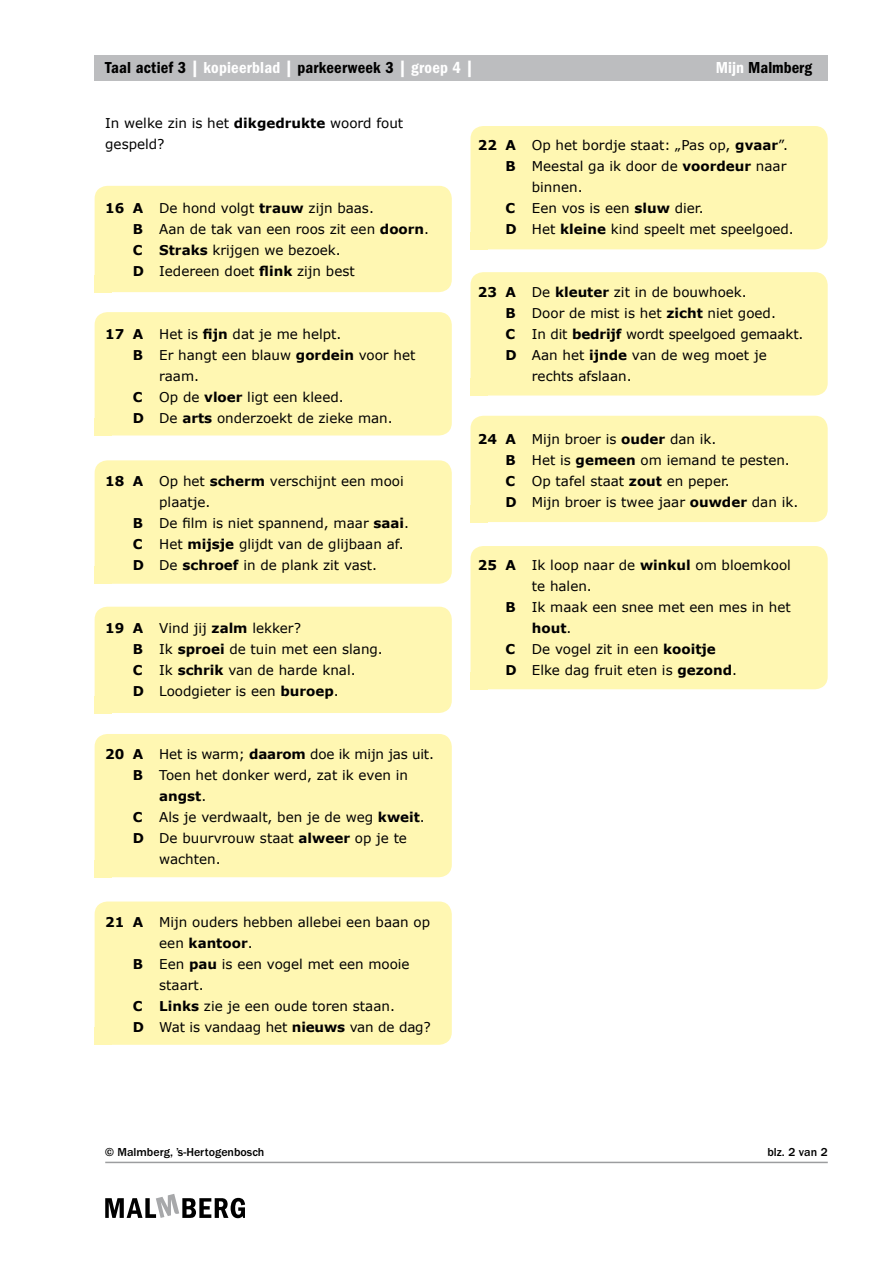
<style>
.page{position:relative;width:893px;height:1263px;background:#fff}
.page>*{position:absolute;margin:0;border:0;box-sizing:border-box;transform-origin:0 0}
.t1{font:16.5px "ITC Franklin Gothic Std Dm Cd";letter-spacing:.01em;color:#000}
.t2{font:13.5px/21px "Verdana";color:#000}
.t3{font:700 13.5px "Verdana";color:#000}
.t4{font:500 12px "ITC Franklin Gothic Std";color:#000}
.s1{color:#fff}
.s2{font-weight:700}
.s3{font-weight:400}
</style>
<div class="page">
<svg style="left:105px;top:1194px;width:140px;height:24px"></svg>
<hr style="left:105px;top:1162px;width:723px;height:1px;background:#9c9d9f">
<hr style="left:95px;top:80px;width:733px;height:1px;background:#000">
<div style="left:95px;top:55px;width:733px;height:25px;background:#bcbdbf"></div>
<div style="left:95px;top:186px;width:357px;height:106px;background:#fff7b2;border-radius:13px"></div>
<div style="left:95px;top:275px;width:17px;height:17px;background:#fff7b2"></div>
<div style="left:470px;top:416px;width:358px;height:106px;background:#fff7b2;border-radius:13px"></div>
<div style="left:470px;top:505px;width:17px;height:17px;background:#fff7b2"></div>
<div style="left:95px;top:607px;width:357px;height:106px;background:#fff7b2;border-radius:13px"></div>
<div style="left:95px;top:696px;width:17px;height:17px;background:#fff7b2"></div>
<div style="left:95px;top:312px;width:357px;height:123px;background:#fff7b2;border-radius:13px"></div>
<div style="left:95px;top:418px;width:17px;height:17px;background:#fff7b2"></div>
<div style="left:95px;top:460px;width:357px;height:124px;background:#fff7b2;border-radius:13px"></div>
<div style="left:95px;top:567px;width:17px;height:17px;background:#fff7b2"></div>
<div style="left:470px;top:126px;width:358px;height:123px;background:#fff7b2;border-radius:13px"></div>
<div style="left:470px;top:232px;width:17px;height:17px;background:#fff7b2"></div>
<div style="left:470px;top:272px;width:358px;height:123px;background:#fff7b2;border-radius:13px"></div>
<div style="left:470px;top:378px;width:17px;height:17px;background:#fff7b2"></div>
<div style="left:95px;top:734px;width:357px;height:143px;background:#fff7b2;border-radius:13px"></div>
<div style="left:95px;top:860px;width:17px;height:17px;background:#fff7b2"></div>
<div style="left:470px;top:546px;width:358px;height:143px;background:#fff7b2;border-radius:13px"></div>
<div style="left:470px;top:672px;width:17px;height:17px;background:#fff7b2"></div>
<div style="left:95px;top:901px;width:357px;height:144px;background:#fff7b2;border-radius:13px"></div>
<div style="left:95px;top:1028px;width:17px;height:17px;background:#fff7b2"></div>
<p class="t1" style="left:105px;top:59px;width:370px">Taal actief 3 <span class="s1">| kopieerblad |</span> parkeerweek 3 <span class="s1">| groep 4 |</span></p>
<p class="t1" style="left:716px;top:59px;width:98px"><span class="s1">Mijn</span> Malmberg</p>
<p class="t2" style="left:105px;top:113px;width:299px">In welke zin is het <span class="s2">dikgedrukte</span> woord fout gespeld?</p>
<p class="t2" style="left:133px;top:197px;width:298px;text-indent:-28px"><span class="s2">16 A</span> De hond volgt <span class="s2">trauw</span> zijn baas.<br><span class="s2">B</span> Aan de tak van een roos zit een <span class="s2">doorn</span>.<br><span class="s2">C Straks</span> krijgen we bezoek.<br><span class="s2">D</span> Iedereen doet <span class="s2">flink</span> zijn best</p>
<p class="t2" style="left:105px;top:323px;width:238px"><span class="s2">17 A</span> Het is <span class="s2">fijn</span> dat je me helpt.</p>
<p class="t2" style="left:133px;top:344px;width:284px"><span class="s2">B</span> Er hangt een blauw <span class="s2">gordein</span> voor het</p>
<p class="t2" style="left:159px;top:365px;width:41px">raam.</p>
<p class="t2" style="left:133px;top:386px;width:212px"><span class="s2">C</span> Op de <span class="s2">vloer</span> ligt een kleed.</p>
<p class="t2" style="left:133px;top:407px;width:261px"><span class="s2">D</span> De <span class="s2">arts</span> onderzoekt de zieke man.</p>
<p class="t2" style="left:105px;top:470px;width:300px"><span class="s2">18 A</span> Op het <span class="s2">scherm</span> verschijnt een mooi</p>
<p class="t2" style="left:159px;top:491px;width:53px">plaatje.</p>
<p class="t2" style="left:133px;top:512px;width:278px"><span class="s2">B</span> De film is niet spannend, maar <span class="s2">saai</span>.</p>
<p class="t2" style="left:133px;top:533px;width:272px"><span class="s2">C</span> Het <span class="s2">mijsje</span> glijdt van de glijbaan af.</p>
<p class="t2" style="left:133px;top:554px;width:246px"><span class="s2">D</span> De <span class="s2">schroef</span> in de plank zit vast.</p>
<p class="t2" style="left:133px;top:617px;width:251px;text-indent:-28px"><span class="s2">19 A</span> Vind jij <span class="s2">zalm</span> lekker?<br><span class="s2">B</span> Ik <span class="s2">sproei</span> de tuin met een slang.<br><span class="s2">C</span> Ik <span class="s2">schrik</span> van de harde knal.<br><span class="s2">D</span> Loodgieter is een <span class="s2">buroep</span>.</p>
<p class="t2" style="left:105px;top:743px;width:330px"><span class="s2">20 A</span> Het is warm; <span class="s2">daarom</span> doe ik mijn jas uit.</p>
<p class="t2" style="left:133px;top:764px;width:277px"><span class="s2">B</span> Toen het donker werd, zat ik even in</p>
<p class="t3" style="left:159px;top:787px;width:49px">angst<span class="s3">.</span></p>
<p class="t2" style="left:133px;top:806px;width:293px"><span class="s2">C</span> Als je verdwaalt, ben je de weg <span class="s2">kweit</span>.</p>
<p class="t2" style="left:133px;top:827px;width:276px"><span class="s2">D</span> De buurvrouw staat <span class="s2">alweer</span> op je te</p>
<p class="t2" style="left:159px;top:848px;width:63px">wachten.</p>
<p class="t2" style="left:105px;top:911px;width:326px"><span class="s2">21 A</span> Mijn ouders hebben allebei een baan op</p>
<p class="t3" style="left:159px;top:934px;width:95px"><span class="s3">een</span> kantoor<span class="s3">.</span></p>
<p class="t2" style="left:133px;top:953px;width:278px"><span class="s2">B</span> Een <span class="s2">pau</span> is een vogel met een mooie</p>
<p class="t2" style="left:159px;top:974px;width:46px">staart.</p>
<p class="t2" style="left:133px;top:995px;width:264px"><span class="s2">C Links</span> zie je een oude toren staan.</p>
<p class="t2" style="left:133px;top:1016px;width:300px"><span class="s2">D</span> Wat is vandaag het <span class="s2">nieuws</span> van de dag?</p>
<p class="t2" style="left:478px;top:134px;width:312px"><span class="s2">22 A</span> Op het bordje staat: „Pas op, <span class="s2">gvaar</span>”.</p>
<p class="t2" style="left:505px;top:155px;width:282px"><span class="s2">B</span> Meestal ga ik door de <span class="s2">voordeur</span> naar</p>
<p class="t2" style="left:532px;top:176px;width:52px">binnen.</p>
<p class="t2" style="left:505px;top:197px;width:200px"><span class="s2">C</span> Een vos is een <span class="s2">sluw</span> dier.</p>
<p class="t2" style="left:505px;top:218px;width:290px"><span class="s2">D</span> Het <span class="s2">kleine</span> kind speelt met speelgoed.</p>
<p class="t2" style="left:478px;top:281px;width:270px"><span class="s2">23 A</span> De <span class="s2">kleuter</span> zit in de bouwhoek.</p>
<p class="t2" style="left:505px;top:302px;width:272px"><span class="s2">B</span> Door de mist is het <span class="s2">zicht</span> niet goed.</p>
<p class="t2" style="left:505px;top:323px;width:299px"><span class="s2">C</span> In dit <span class="s2">bedrijf</span> wordt speelgoed gemaakt.</p>
<p class="t2" style="left:505px;top:344px;width:263px"><span class="s2">D</span> Aan het <span class="s2">ijnde</span> van de weg moet je</p>
<p class="t2" style="left:532px;top:365px;width:101px">rechts afslaan.</p>
<p class="t2" style="left:505px;top:428px;width:294px;text-indent:-28px"><span class="s2">24 A</span> Mijn broer is <span class="s2">ouder</span> dan ik.<br><span class="s2">B</span> Het is <span class="s2">gemeen</span> om iemand te pesten.<br><span class="s2">C</span> Op tafel staat <span class="s2">zout</span> en peper.<br><span class="s2">D</span> Mijn broer is twee jaar <span class="s2">ouwder</span> dan ik.</p>
<p class="t2" style="left:478px;top:554px;width:315px"><span class="s2">25 A</span> Ik loop naar de <span class="s2">winkul</span> om bloemkool</p>
<p class="t2" style="left:532px;top:575px;width:61px">te halen.</p>
<p class="t2" style="left:505px;top:596px;width:287px"><span class="s2">B</span> Ik maak een snee met een mes in het</p>
<p class="t3" style="left:532px;top:619px;width:41px">hout<span class="s3">.</span></p>
<p class="t2" style="left:505px;top:638px;width:212px"><span class="s2">C</span> De vogel zit in een <span class="s2">kooitje</span></p>
<p class="t2" style="left:505px;top:659px;width:233px"><span class="s2">D</span> Elke dag fruit eten is <span class="s2">gezond</span>.</p>
<p class="t4" style="left:105px;top:1145px;width:161px">© Malmberg, ’s-Hertogenbosch</p>
<p class="t4" style="left:767px;top:1145px;width:62px">blz. 2 van 2</p>
</div>
